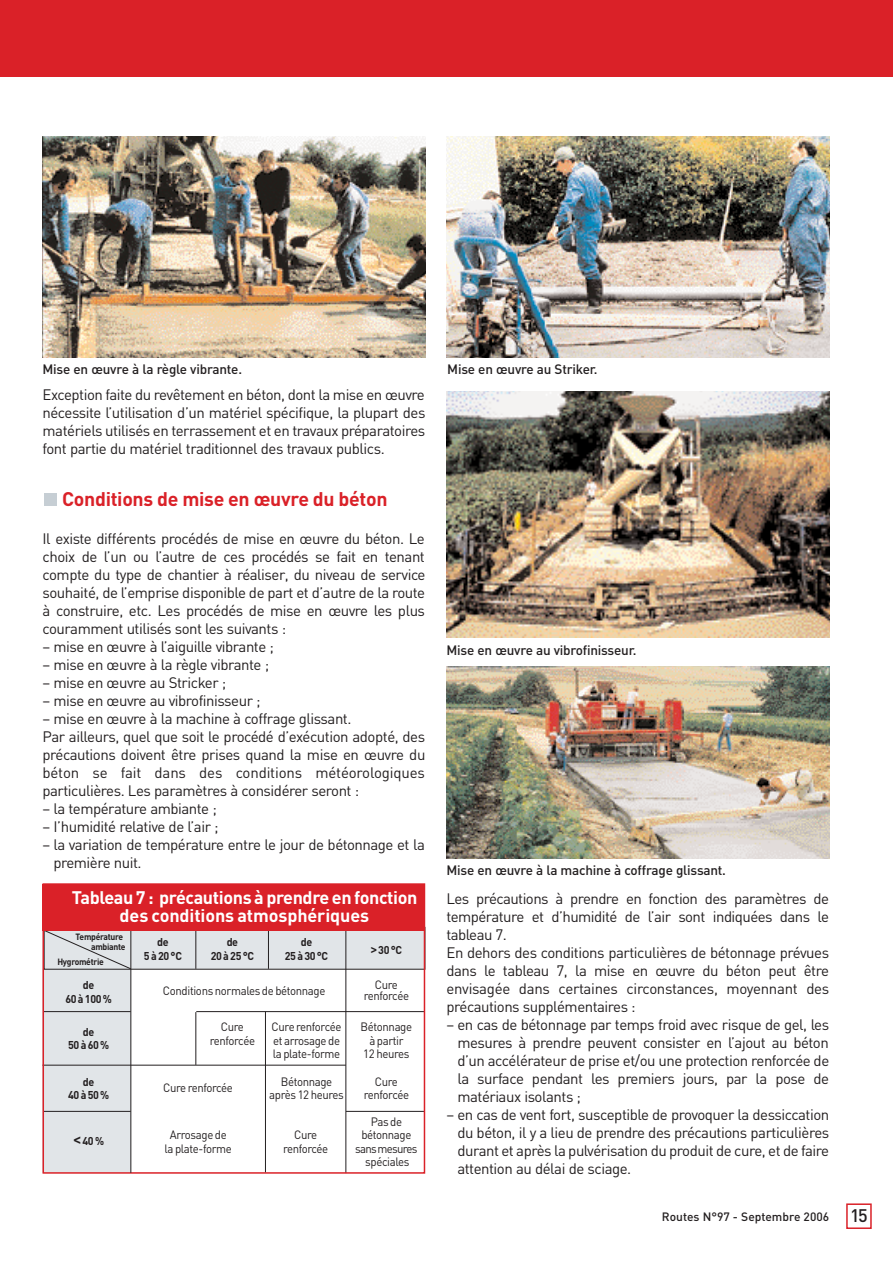
<style>
.page{position:relative;width:893px;height:1263px;background:#fff}
.page>*{position:absolute;margin:0;border:0;box-sizing:border-box;transform-origin:0 0}
.t1{font:700 19.5px "DIN";letter-spacing:-.015em;color:#da2128}
.t2{font:700 18px/18px "DIN";letter-spacing:-.02em;color:#fff;text-align:center}
.t3{font:15px/18px "DIN";letter-spacing:-.03em;color:#231f20;text-align:justify}
.t4{font:500 13.5px "DIN";letter-spacing:-.015em;color:#231f20}
.t5{font:12px/13.5px "DIN";letter-spacing:-.03em;color:#231f20;text-align:center;scale:.95 1}
.t6{font:500 12px "DIN";color:#231f20}
.t7{font:700 11.25px "DIN";letter-spacing:-.035em;color:#231f20;scale:.95 1}
.t8{font:700 9px/10.5px "DIN";letter-spacing:-.035em;color:#231f20;text-align:right;scale:.95 1}
.s1{font-family:"Gill Sans"}
.s2{font-family:"Gill Sans";font-size:13.5px}
.s3{font-size:18px}
</style>
<div class="page">
<div style="left:44px;top:493px;width:13px;height:13px;background:#c6ced4"></div>
<img style="left:446px;top:391px;width:383px;height:247px">
<img style="left:446px;top:136px;width:383px;height:221px">
<img style="left:43px;top:136px;width:382px;height:221px">
<img style="left:446px;top:666px;width:383px;height:192px">
<hr style="left:196px;top:1012px;width:1px;height:53px;background:#231f20">
<hr style="left:196px;top:1011px;width:229px;height:1px;background:#231f20">
<hr style="left:346px;top:1111px;width:78px;height:1px;background:#231f20">
<div style="left:43px;top:931px;width:88px;height:242px;background:#e1e5e8"></div>
<hr style="left:44px;top:1011px;width:87px;height:1px;background:#231f20">
<hr style="left:43px;top:1065px;width:303px;height:1px;background:#231f20">
<hr style="left:44px;top:1111px;width:87px;height:1px;background:#231f20">
<div style="left:44px;top:927px;width:381px;height:42px;background:#e1e5e8"></div>
<svg style="left:46px;top:930px;width:85px;height:39px"></svg>
<hr style="left:196px;top:930px;width:1px;height:39px;background:#231f20">
<hr style="left:268px;top:930px;width:1px;height:39px;background:#231f20">
<hr style="left:346px;top:930px;width:1px;height:243px;background:#231f20">
<div style="left:43px;top:883px;width:382px;height:291px;border:2px solid #da2128"></div>
<hr style="left:265px;top:1012px;width:1px;height:160px;background:#231f20">
<hr style="left:131px;top:930px;width:1px;height:243px;background:#231f20">
<div style="left:43px;top:884px;width:382px;height:46px;background:#da2128"></div>
<div style="left:0;top:0;width:893px;height:77px;background:#da2128"></div>
<div style="left:846px;top:1203px;width:26px;height:26px;border:2px solid #da2128"></div>
<p class="t4" style="left:43px;top:362px;width:201px">Mise en œuvre à la règle vibrante.</p>
<p class="t4" style="left:447px;top:362px;width:152px">Mise en œuvre au Striker.</p>
<p class="t3" style="left:43px;top:385px;width:385px">Exception faite du revêtement en béton, dont la mise en œuvre nécessite l’utilisation d’un matériel spécifique, la plupart des matériels utilisés en terrassement et en travaux préparatoires font partie du matériel traditionnel des travaux publics.</p>
<h1 class="t1" style="left:62px;top:488px;width:327px">Conditions de mise en œuvre du béton</h1>
<p class="t3" style="left:43px;top:529px;width:385px">Il existe différents procédés de mise en œuvre du béton. Le choix de l’un ou l’autre de ces procédés se fait en tenant compte du type de chantier à réaliser, du niveau de service souhaité, de l’emprise disponible de part et d’autre de la route à construire, etc. Les procédés de mise en œuvre les plus couramment utilisés sont les suivants :</p>
<p class="t3" style="left:43px;top:637px;width:233px">– mise en œuvre à l’aiguille vibrante ;</p>
<p class="t3" style="left:43px;top:655px;width:228px">– mise en œuvre à la règle vibrante ;</p>
<p class="t3" style="left:43px;top:673px;width:185px">– mise en œuvre au Stricker ;</p>
<p class="t3" style="left:43px;top:691px;width:220px">– mise en œuvre au vibrofinisseur ;</p>
<p class="t3" style="left:43px;top:709px;width:384px;text-align:left">– mise en œuvre à la machine à coffrage glissant.<br>Par ailleurs, quel que soit le procédé d’exécution adopté, des précautions doivent être prises quand la mise en œuvre du béton se fait dans des conditions météorologiques particulières. Les paramètres à considérer seront :</p>
<p class="t3" style="left:43px;top:799px;width:176px">– la température ambiante ;</p>
<p class="t3" style="left:43px;top:817px;width:178px">– I’humidité relative de l’air ;</p>
<p class="t3" style="left:53px;top:835px;width:373px;text-indent:-11px">– la variation de température entre le jour de bétonnage et la première nuit.</p>
<p class="t4" style="left:446px;top:642px;width:191px">Mise en œuvre au vibrofinisseur.</p>
<p class="t4" style="left:446px;top:863px;width:281px">Mise en œuvre à la machine à coffrage glissant.</p>
<p class="t2" style="left:72px;top:888px;width:347px">Tableau 7 : précautions à prendre en fonction des conditions atmosphériques</p>
<p class="t3" style="left:446px;top:889px;width:384px;text-align:left">Les précautions à prendre en fonction des paramètres de température et d’humidité de l’air sont indiquées dans le tableau 7.<br>En dehors des conditions particulières de bétonnage prévues dans le tableau 7, la mise en œuvre du béton peut être envisagée dans certaines circonstances, moyennant des précautions supplémentaires :</p>
<p class="t3" style="left:457px;top:1015px;width:373px;text-indent:-11px">– en cas de bétonnage par temps froid avec risque de gel, les mesures à prendre peuvent consister en l’ajout au béton d’un accélérateur de prise et/ou une protection renforcée de la surface pendant les premiers jours, par la pose de matériaux isolants ;</p>
<p class="t3" style="left:457px;top:1105px;width:373px;text-indent:-11px">– en cas de vent fort, susceptible de provoquer la dessiccation du béton, il y a lieu de prendre des précautions particulières durant et après la pulvérisation du produit de cure, et de faire attention au délai de sciage.</p>
<p class="t8" style="left:76px;top:931px;width:54px">Température ambiante</p>
<p class="t8" style="left:57px;top:956px;width:50px">Hygrométrie</p>
<p class="t7" style="left:157px;top:936px;width:14px">de</p>
<p class="t7" style="left:227px;top:936px;width:14px">de</p>
<p class="t7" style="left:301px;top:936px;width:14px">de</p>
<p class="t7" style="left:144px;top:949px;width:41px">5 à 20 °C</p>
<p class="t7" style="left:211px;top:949px;width:47px">20 à 25 °C</p>
<p class="t7" style="left:285px;top:949px;width:47px">25 à 30 °C</p>
<p class="t7" style="left:371px;top:943px;width:35px"><span class="s1">&gt;</span>30 °C</p>
<p class="t5" style="left:375px;top:978px;width:26px">Cure</p>
<p class="t7" style="left:83px;top:979px;width:14px">de</p>
<p class="t5" style="left:163px;top:984px;width:173px">Conditions normales de bétonnage</p>
<p class="t7" style="left:65px;top:992px;width:51px">60 à 100 %</p>
<p class="t5" style="left:364px;top:989px;width:49px">renforcée</p>
<p class="t7" style="left:83px;top:1025px;width:14px">de</p>
<p class="t5" style="left:221px;top:1020px;width:26px">Cure</p>
<p class="t5" style="left:272px;top:1020px;width:75px">Cure renforcée</p>
<p class="t5" style="left:361px;top:1020px;width:56px">Bétonnage</p>
<p class="t5" style="left:210px;top:1034px;width:49px">renforcée</p>
<p class="t5" style="left:273px;top:1034px;width:72px">et arrosage de</p>
<p class="t5" style="left:369px;top:1034px;width:38px">à partir</p>
<p class="t5" style="left:273px;top:1047px;width:72px">la plate-forme</p>
<p class="t5" style="left:363px;top:1047px;width:50px">12 heures</p>
<p class="t7" style="left:68px;top:1039px;width:45px">50 à 60 %</p>
<p class="t7" style="left:83px;top:1075px;width:14px">de</p>
<p class="t5" style="left:281px;top:1075px;width:56px">Bétonnage</p>
<p class="t5" style="left:375px;top:1075px;width:26px">Cure</p>
<p class="t7" style="left:68px;top:1089px;width:45px">40 à 50 %</p>
<p class="t5" style="left:269px;top:1088px;width:80px">après 12 heures</p>
<p class="t5" style="left:364px;top:1082px;width:49px;line-height:26.2px">renforcée<br>Pas de</p>
<p class="t7" style="left:73px;top:1135px;width:34px"><span class="s2">&lt;</span>40 %</p>
<p class="t5" style="left:355px;top:1128px;width:67px">bétonnage sans mesures spéciales</p>
<p class="t5" style="left:163px;top:1081px;width:75px">Cure renforcée</p>
<p class="t5" style="left:164px;top:1128px;width:72px">Arrosage de la plate-forme</p>
<p class="t5" style="left:283px;top:1128px;width:49px">Cure renforcée</p>
<p class="t6" style="left:662px;top:1210px;width:207px">Routes N°97 - Septembre 2006 <span class="s3">15</span></p>
</div>
